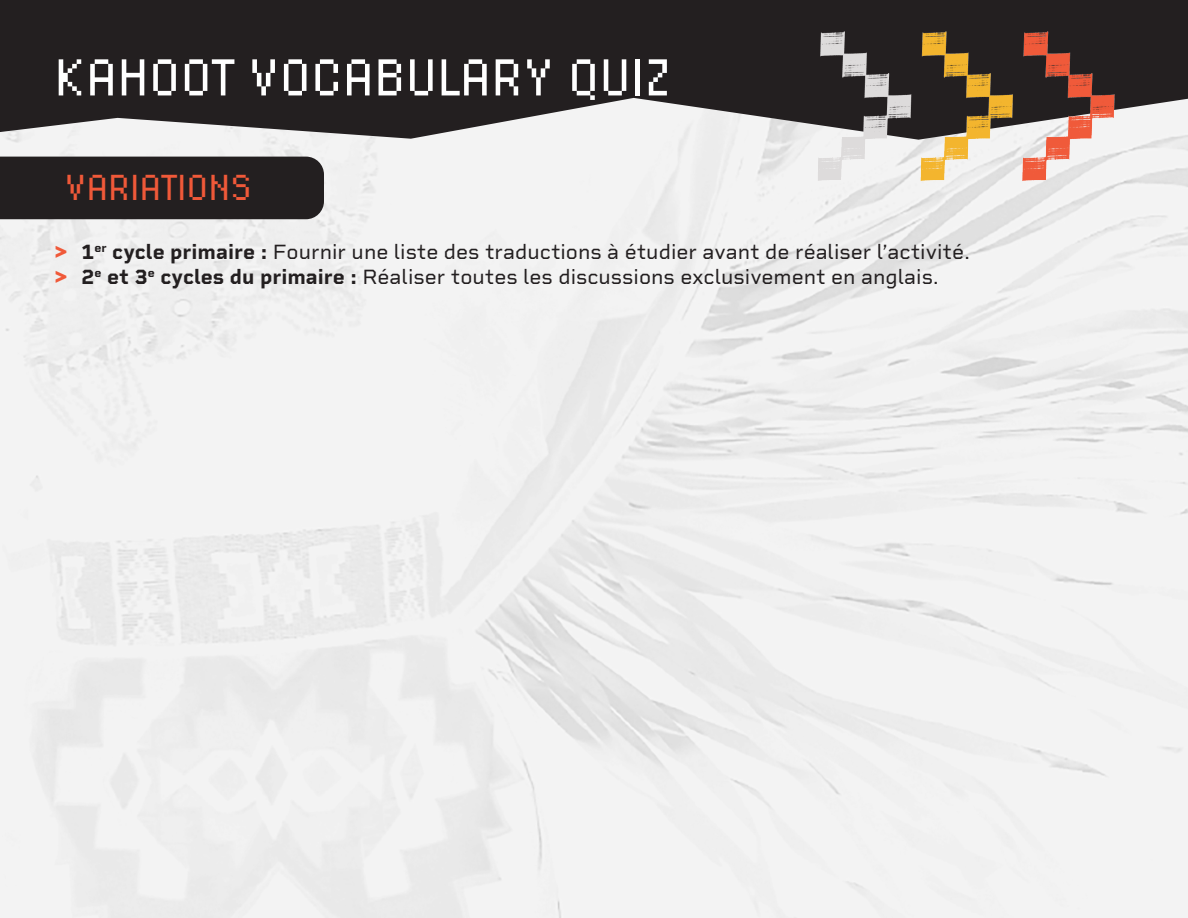
<style>
.page{position:relative;width:1188px;height:918px;background:#fff}
.page>*{position:absolute;margin:0;border:0;box-sizing:border-box;transform-origin:0 0}
.t1{font:54px "Lo Res 12 OT";color:#fff}
.t2{font:37.5px "Lo Res 12 OT";color:#f05939}
.t3{font:21px "Rigid Square";color:#231f20}
.s1{font-weight:800;color:#f05939}
.s2{font-weight:700}
</style>
<div class="page">
<div style="left:0;top:157px;width:324px;height:62px;background:#231f20"></div>
<svg style="left:0;top:0;width:1188px;height:140px;background:#3f3b3c"></svg>
<img style="left:792px;top:11px;width:344px;height:187px">
<p class="t1" style="left:54px;top:41px;width:619px">KAHOOT VOCABULARY QUIZ</p>
<p class="t2" style="left:64px;top:162px;width:189px">VARIATIONS</p>
<p class="t3" style="left:54px;top:239px;width:918px"><span class="s1">&gt;</span> <span class="s2">1</span><sup>er</sup> <span class="s2">cycle primaire :</span> Fournir une liste des traductions à étudier avant de réaliser l’activité.</p>
<p class="t3" style="left:54px;top:264px;width:887px"><span class="s1">&gt;</span> <span class="s2">2</span><sup>e</sup> <span class="s2">et 3</span><sup>e</sup> <span class="s2">cycles du primaire :</span> Réaliser toutes les discussions exclusivement en anglais.</p>
</div>
